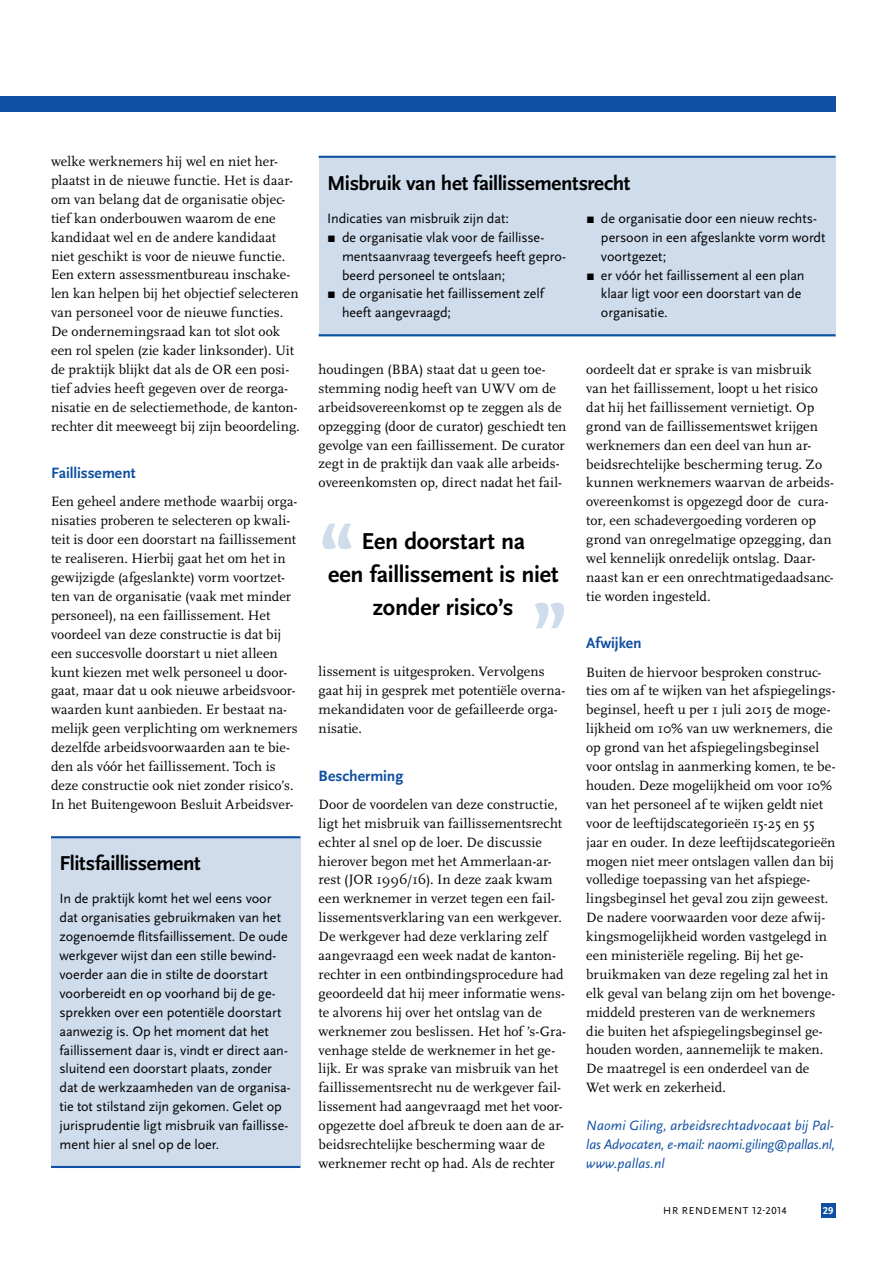
<style>
.page{position:relative;width:893px;height:1263px;background:#fff}
.page>*{position:absolute;margin:0;border:0;box-sizing:border-box;transform-origin:0 0}
.t1{font:700 84px "Scala Sans OT";color:#cfdcec}
.t2{font:700 24px/33px "Scala Sans OT";letter-spacing:-.01em;color:#000;text-align:center}
.t3{font:700 21px "Scala Sans OT";letter-spacing:-.02em;color:#000}
.t4{font:700 15.6px "Scala Sans OT";letter-spacing:-.005em;color:#1050a2}
.t5{font:14.1px/18.9px "Scala OT";letter-spacing:.005em;color:#000}
.t6{font:14.1px/18.9px "Scala Sans OT";letter-spacing:-.005em;color:#000}
.t7{font:italic 14.1px/18.9px "Scala Sans OT";letter-spacing:-.01em;color:#1050a2;text-align:justify}
.t8{font:10.5px "Scala Sans OT";color:#000}
.t9{font:700 10.5px "Scala Sans OT";color:#fff}
</style>
<div class="page">
<div style="left:821px;top:1203px;width:15px;height:15px;background:#1050a2"></div>
<div style="left:0;top:96px;width:836px;height:15px;background:#1050a2"></div>
<div style="left:51px;top:836px;width:249px;height:332px;background:#cfdcec"></div>
<hr style="left:51px;top:836px;width:249px;height:2px;background:#1050a2">
<hr style="left:51px;top:1166px;width:249px;height:2px;background:#1050a2">
<div style="left:319px;top:156px;width:517px;height:180px;background:#cfdcec"></div>
<hr style="left:319px;top:156px;width:517px;height:2px;background:#1050a2">
<hr style="left:319px;top:334px;width:517px;height:2px;background:#1050a2">
<p class="t5" style="left:51px;top:152px;width:250px">welke werknemers hij wel en niet her&shy;plaatst in de nieuwe functie. Het is daar&shy;om van belang dat de organisatie objec&shy;tief kan onderbouwen waarom de ene kandidaat wel en de andere kandidaat niet geschikt is voor de nieuwe functie.<br>Een extern assessmentbureau inschake&shy;len kan helpen bij het objectief selecteren van personeel voor de nieuwe functies.<br>De ondernemingsraad kan tot slot ook een rol spelen (zie kader linksonder). Uit de praktijk blijkt dat als de OR een posi&shy;tief advies heeft gegeven over de reorga&shy;nisatie en de selectiemethode, de kanton&shy;rechter dit meeweegt bij zijn beoordeling.</p>
<p class="t4" style="left:51px;top:464px;width:86px">Faillissement</p>
<p class="t5" style="left:51px;top:493px;width:248px">Een geheel andere methode waarbij orga&shy;nisaties proberen te selecteren op kwali&shy;teit is door een doorstart na faillissement te realiseren. Hierbij gaat het om het in gewijzigde (afgeslankte) vorm voortzet&shy;ten van de organisatie (vaak met minder personeel), na een faillissement. Het voordeel van deze constructie is dat bij een succesvolle doorstart u niet alleen kunt kiezen met welk personeel u door&shy;gaat, maar dat u ook nieuwe arbeidsvoor&shy;waarden kunt aanbieden. Er bestaat na&shy;melijk geen verplichting om werknemers dezelfde arbeidsvoorwaarden aan te bie&shy;den als vóór het faillissement. Toch is deze constructie ook niet zonder risico’s.<br>In het Buitengewoon Besluit Arbeidsver-</p>
<h3 class="t3" style="left:60px;top:852px;width:143px">Flitsfaillissement</h3>
<p class="t6" style="left:60px;top:890px;width:233px">In de praktijk komt het wel eens voor dat organisaties gebruikmaken van het zogenoemde flitsfaillissement. De oude werkgever wijst dan een stille bewind&shy;voerder aan die in stilte de doorstart voorbereidt en op voorhand bij de ge&shy;sprekken over een potentiële doorstart aanwezig is. Op het moment dat het faillissement daar is, vindt er direct aan&shy;sluitend een doorstart plaats, zonder dat de werkzaamheden van de organisa&shy;tie tot stilstand zijn gekomen. Gelet op jurisprudentie ligt misbruik van faillisse&shy;ment hier al snel op de loer.</p>
<h3 class="t3" style="left:327px;top:171px;width:305px">Misbruik van het faillissementsrecht</h3>
<p class="t6" style="left:327px;top:209px;width:183px">Indicaties van misbruik zijn dat:</p>
<p class="t6" style="left:342px;top:228px;width:226px;text-indent:-15px">▪ de organisatie vlak voor de faillisse&shy;mentsaanvraag tevergeefs heeft gepro&shy;beerd personeel te ontslaan;</p>
<p class="t6" style="left:342px;top:285px;width:203px;text-indent:-15px">▪ de organisatie het faillissement zelf heeft aangevraagd;</p>
<p class="t6" style="left:601px;top:209px;width:226px;text-indent:-15px">▪ de organisatie door een nieuw rechts&shy;persoon in een afgeslankte vorm wordt voortgezet;</p>
<p class="t6" style="left:601px;top:266px;width:205px;text-indent:-15px">▪ er vóór het faillissement al een plan klaar ligt voor een doorstart van de organisatie.</p>
<p class="t5" style="left:319px;top:360px;width:249px">houdingen (BBA) staat dat u geen toe&shy;stemming nodig heeft van UWV om de arbeidsovereenkomst op te zeggen als de opzegging (door de curator) geschiedt ten gevolge van een faillissement. De curator zegt in de praktijk dan vaak alle arbeids&shy;overeenkomsten op, direct nadat het fail-</p>
<h1 class="t1" style="left:319px;top:504px;width:38px">“</h1>
<h2 class="t2" style="left:328px;top:525px;width:232px">Een doorstart na<br>een faillissement is niet zonder risico’s</h2>
<h1 class="t1" style="left:531px;top:585px;width:38px">”</h1>
<p class="t5" style="left:319px;top:663px;width:248px">lissement is uitgesproken. Vervolgens gaat hij in gesprek met potentiële overna&shy;mekandidaten voor de gefailleerde orga&shy;nisatie.</p>
<p class="t4" style="left:319px;top:767px;width:86px">Bescherming</p>
<p class="t5" style="left:319px;top:795px;width:249px">Door de voordelen van deze constructie, ligt het misbruik van faillissementsrecht echter al snel op de loer. De discussie hierover begon met het Ammerlaan-ar&shy;rest (JOR 1996/16). In deze zaak kwam een werknemer in verzet tegen een fail&shy;lissementsverklaring van een werkgever.<br>De werkgever had deze verklaring zelf aangevraagd een week nadat de kanton&shy;rechter in een ontbindingsprocedure had geoordeeld dat hij meer informatie wens&shy;te alvorens hij over het ontslag van de werknemer zou beslissen. Het hof ’s-Gra&shy;venhage stelde de werknemer in het ge&shy;lijk. Er was sprake van misbruik van het faillissementsrecht nu de werkgever fail&shy;lissement had aangevraagd met het voor&shy;opgezette doel afbreuk te doen aan de ar&shy;beidsrechtelijke bescherming waar de werknemer recht op had. Als de rechter</p>
<p class="t5" style="left:586px;top:360px;width:249px">oordeelt dat er sprake is van misbruik van het faillissement, loopt u het risico dat hij het faillissement vernietigt. Op grond van de faillissementswet krijgen werknemers dan een deel van hun ar&shy;beidsrechtelijke bescherming terug. Zo kunnen werknemers waarvan de arbeids&shy;overeenkomst is opgezegd door de cura&shy;tor, een schadevergoeding vorderen op grond van onregelmatige opzegging, dan wel kennelijk onredelijk ontslag. Daar&shy;naast kan er een onrechtmatigedaadsanc&shy;tie worden ingesteld.</p>
<p class="t4" style="left:586px;top:634px;width:57px">Afwijken</p>
<p class="t5" style="left:586px;top:663px;width:251px">Buiten de hiervoor besproken construc&shy;ties om af te wijken van het afspiegelings&shy;beginsel, heeft u per 1 juli 2015 de moge&shy;lijkheid om 10% van uw werknemers, die op grond van het afspiegelingsbeginsel voor ontslag in aanmerking komen, te be&shy;houden. Deze mogelijkheid om voor 10% van het personeel af te wijken geldt niet voor de leeftijdscategorieën 15-25 en 55 jaar en ouder. In deze leeftijdscategorieën mogen niet meer ontslagen vallen dan bij volledige toepassing van het afspiege&shy;lingsbeginsel het geval zou zijn geweest.<br>De nadere voorwaarden voor deze afwij&shy;kingsmogelijkheid worden vastgelegd in een ministeriële regeling. Bij het ge&shy;bruikmaken van deze regeling zal het in elk geval van belang zijn om het bovenge&shy;middeld presteren van de werknemers die buiten het afspiegelingsbeginsel ge&shy;houden worden, aannemelijk te maken.<br>De maatregel is een onderdeel van de Wet werk en zekerheid.</p>
<p class="t7" style="left:586px;top:1116px;width:251px">Naomi Giling, arbeidsrechtadvocaat bij Pal&shy;las Advocaten, e-mail: naomi.giling@pallas.nl, www.pallas.nl</p>
<p class="t8" style="left:663px;top:1205px;width:34px">HR Rendemen</p>
<p class="t8" style="left:743px;top:1205px;width:45px">t 12-2014</p>
<p class="t9" style="left:823px;top:1205px;width:12px">29</p>
</div>
